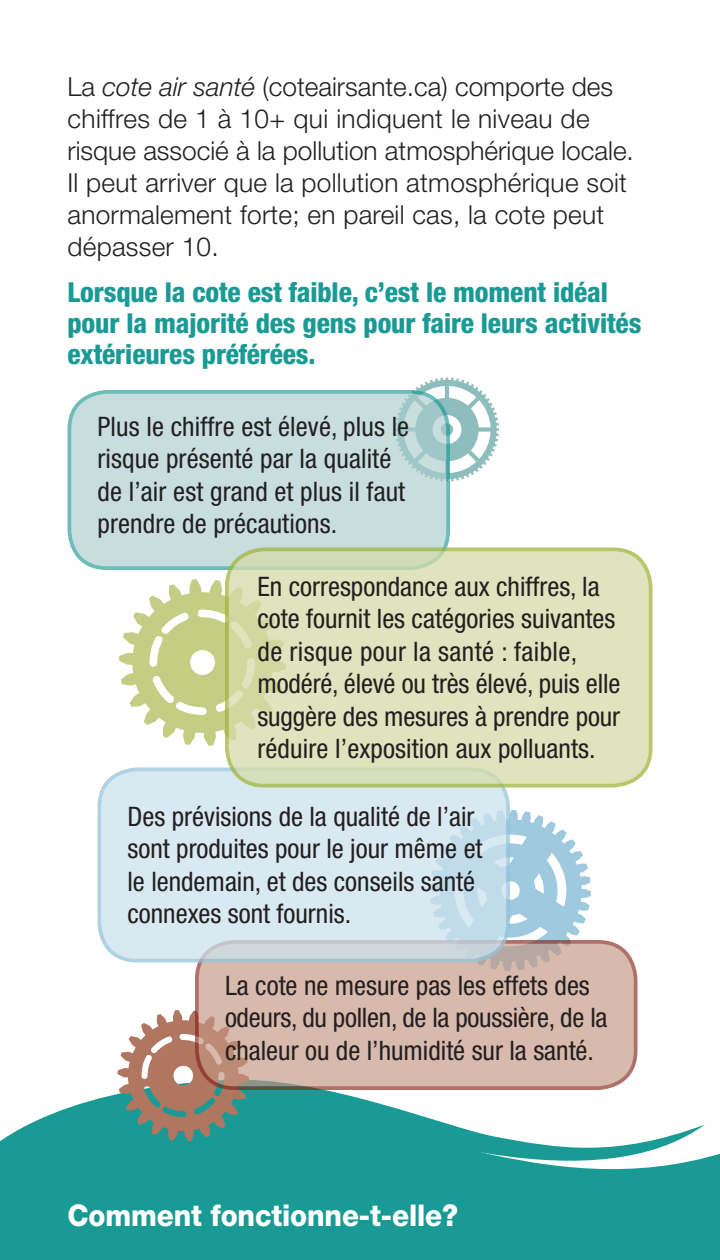
<style>
.page{position:relative;width:720px;height:1260px;background:#fff}
.page>*{position:absolute;margin:0;border:0;box-sizing:border-box;transform-origin:0 0}
.Tab_title{font:800 30px "Helvetica Neue LT Std";letter-spacing:-.005em;color:#fff;scale:.93 1}
.Box_body{font:800 condensed 27.5px/31.2px "Helvetica Neue LT Std";letter-spacing:-.005em;color:#1a9a95}
.Box_body-2{font:condensed 27px/32.5px "Helvetica Neue LT Std";color:#231f20}
.Body{font:300 26.25px/32px "Helvetica Neue LT Std";letter-spacing:.01em;color:#231f20}
.s1{font-style:italic}
</style>
<div class="page">
<div style="left:0;top:1153px;width:720px;height:107px;background:#1a9a95"></div>
<svg style="left:0;top:1075px;width:705px;height:140px;fill:#1a9a95"></svg>
<svg style="left:415px;top:377px;width:84px;height:105px"></svg>
<svg style="left:504px;top:810px;width:87px;height:130px"></svg>
<svg style="left:118px;top:1010px;width:131px;height:131px"></svg>
<svg style="left:119px;top:579px;width:106px;height:167px"></svg>
<div style="left:69px;top:392px;width:379px;height:176px;background:#c8dede;border-radius:38px"></div>
<div style="left:68px;top:390px;width:382px;height:180px;border:4px solid #1a9a95;border-radius:38px"></div>
<svg style="left:197px;top:942px;width:439px;height:146px;background:#d5b7aa"></svg>
<div style="left:195px;top:940px;width:443px;height:150px;border:4px solid #852519;border-radius:38px"></div>
<svg style="left:99px;top:769px;width:409px;height:192px;background:#d4e6ef"></svg>
<div style="left:98px;top:768px;width:412px;height:194px;border:4px solid #95c4db;border-radius:38px"></div>
<svg style="left:227px;top:549px;width:424px;height:237px;background:#dce2bb"></svg>
<div style="left:225px;top:548px;width:427px;height:240px;border:4px solid #a0b53b;border-radius:38px"></div>
<p class="Body" style="left:68px;top:70px;width:568px">La <span class="s1">cote air santé</span> (coteairsante.ca) comporte des chiffres de 1 à 10+ qui indiquent le niveau de risque associé à la pollution atmosphérique locale.<br>Il peut arriver que la pollution atmosphérique soit anormalement forte; en pareil cas, la cote peut dépasser 10.</p>
<p class="Box_body" style="left:68px;top:276px;width:575px">Lorsque la cote est faible, c’est le moment idéal pour la majorité des gens pour faire leurs activités extérieures préférées.</p>
<p class="Box_body-2" style="left:98px;top:410px;width:313px">Plus le chiffre est élevé, plus le risque présenté par la qualité de l’air est grand et plus il faut prendre de précautions.</p>
<p class="Box_body-2" style="left:258px;top:570px;width:364px">En correspondance aux chiffres, la cote fournit les catégories suivantes de risque pour la santé : faible, modéré, élevé ou très élevé, puis elle suggère des mesures à prendre pour réduire l’exposition aux polluants.</p>
<p class="Box_body-2" style="left:128px;top:800px;width:357px">Des prévisions de la qualité de l’air sont produites pour le jour même et le lendemain, et des conseils santé connexes sont fournis.</p>
<p class="Box_body-2" style="left:225px;top:969px;width:384px">La cote ne mesure pas les effets des odeurs, du pollen, de la poussière, de la chaleur ou de l’humidité sur la santé.</p>
<p class="Tab_title" style="left:68px;top:1197px;width:422px">Comment fonctionne-t-elle?</p>
</div>
